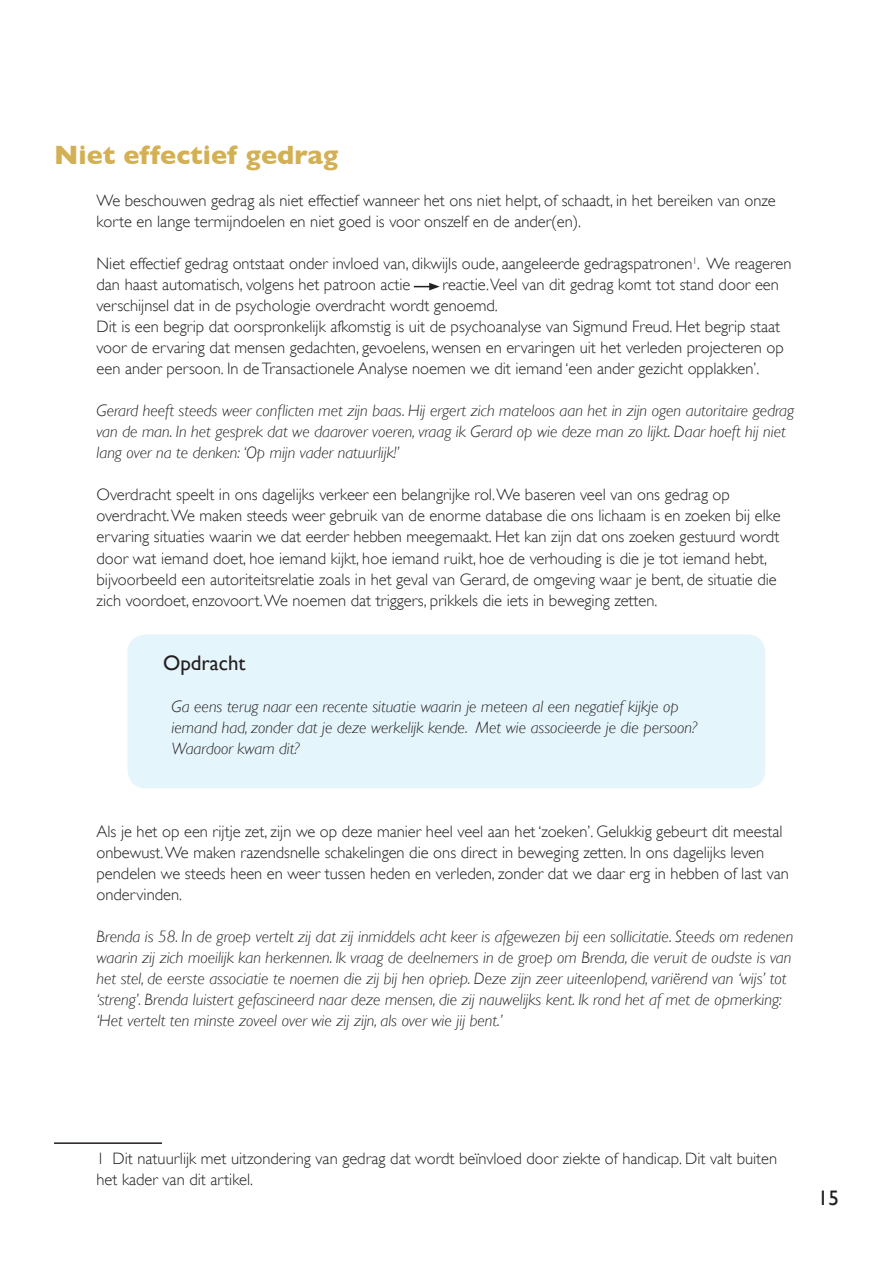
<style>
.page{position:relative;width:893px;height:1263px;background:#fff}
.page>*{position:absolute;margin:0;border:0;box-sizing:border-box;transform-origin:0 0}
.t1{font:700 27px "Gill Sans";color:#d4b055}
.t2{font:21px "Gill Sans";color:#231f20}
.t3{font:300 16.5px/21px "Gill Sans";color:#231f20}
.t4{font:italic 300 16.5px/21px "Gill Sans";color:#231f20}
</style>
<div class="page">
<hr style="left:54px;top:1142px;width:108px;height:2px;background:#231f20">
<div style="left:128px;top:634px;width:637px;height:154px;background:#e5f5fc;border-radius:18px"></div>
<svg style="left:414px;top:283px;width:26px;height:7px"></svg>
<h1 class="t1" style="left:54px;top:139px;width:286px">Niet effectief gedrag</h1>
<p class="t3" style="left:97px;top:190px;width:681px">We beschouwen gedrag als niet effectief wanneer het ons niet helpt, of schaadt, in het bereiken van onze korte en lange termijndoelen en niet goed is voor onszelf en de ander(en).</p>
<p class="t3" style="left:97px;top:253px;width:696px">Niet effectief gedrag ontstaat onder invloed van, dikwijls oude, aangeleerde gedragspatronen<sup>1</sup>. We reageren dan haast automatisch, volgens het patroon actie</p>
<p class="t3" style="left:97px;top:274px;width:689px;text-indent:346px">reactie.Veel van dit gedrag komt tot stand door een verschijnsel dat in de psychologie overdracht wordt genoemd.<br>Dit is een begrip dat oorspronkelijk afkomstig is uit de psychoanalyse van Sigmund Freud. Het begrip staat voor de ervaring dat mensen gedachten, gevoelens, wensen en ervaringen uit het verleden projecteren op een ander persoon. In de Transactionele Analyse noemen we dit iemand ‘een ander gezicht opplakken’.</p>
<p class="t4" style="left:97px;top:400px;width:699px">Gerard heeft steeds weer conflicten met zijn baas. Hij ergert zich mateloos aan het in zijn ogen autoritaire gedrag van de man. In het gesprek dat we daarover voeren, vraag ik Gerard op wie deze man zo lijkt. Daar hoeft hij niet lang over na te denken: ‘Op mijn vader natuurlijk!’</p>
<p class="t3" style="left:97px;top:484px;width:685px">Overdracht speelt in ons dagelijks verkeer een belangrijke rol. We baseren veel van ons gedrag op overdracht. We maken steeds weer gebruik van de enorme database die ons lichaam is en zoeken bij elke ervaring situaties waarin we dat eerder hebben meegemaakt. Het kan zijn dat ons zoeken gestuurd wordt door wat iemand doet, hoe iemand kijkt, hoe iemand ruikt, hoe de verhouding is die je tot iemand hebt, bijvoorbeeld een autoriteitsrelatie zoals in het geval van Gerard, de omgeving waar je bent, de situatie die zich voordoet, enzovoort. We noemen dat triggers, prikkels die iets in beweging zetten.</p>
<p class="t2" style="left:163px;top:650px;width:84px">Opdracht</p>
<p class="t4" style="left:172px;top:696px;width:527px">Ga eens terug naar een recente situatie waarin je meteen al een negatief kijkje op iemand had, zonder dat je deze werkelijk kende. Met wie associeerde je die persoon?<br>Waardoor kwam dit?</p>
<p class="t3" style="left:97px;top:820px;width:694px">Als je het op een rijtje zet, zijn we op deze manier heel veel aan het ‘zoeken’. Gelukkig gebeurt dit meestal onbewust. We maken razendsnelle schakelingen die ons direct in beweging zetten. In ons dagelijks leven pendelen we steeds heen en weer tussen heden en verleden, zonder dat we daar erg in hebben of last van ondervinden.</p>
<p class="t4" style="left:97px;top:926px;width:698px">Brenda is 58. In de groep vertelt zij dat zij inmiddels acht keer is afgewezen bij een sollicitatie. Steeds om redenen waarin zij zich moeilijk kan herkennen. Ik vraag de deelnemers in de groep om Brenda, die veruit de oudste is van het stel, de eerste associatie te noemen die zij bij hen opriep. Deze zijn zeer uiteenlopend, variërend van ‘wijs’ tot ‘streng’. Brenda luistert gefascineerd naar deze mensen, die zij nauwelijks kent. Ik rond het af met de opmerking: ‘Het vertelt ten minste zoveel over wie zij zijn, als over wie jij bent.’</p>
<p class="t3" style="left:97px;top:1148px;width:682px">1 Dit natuurlijk met uitzondering van gedrag dat wordt beïnvloed door ziekte of handicap. Dit valt buiten het kader van dit artikel.</p>
<p class="t2" style="left:818px;top:1186px;width:22px">15</p>
</div>
